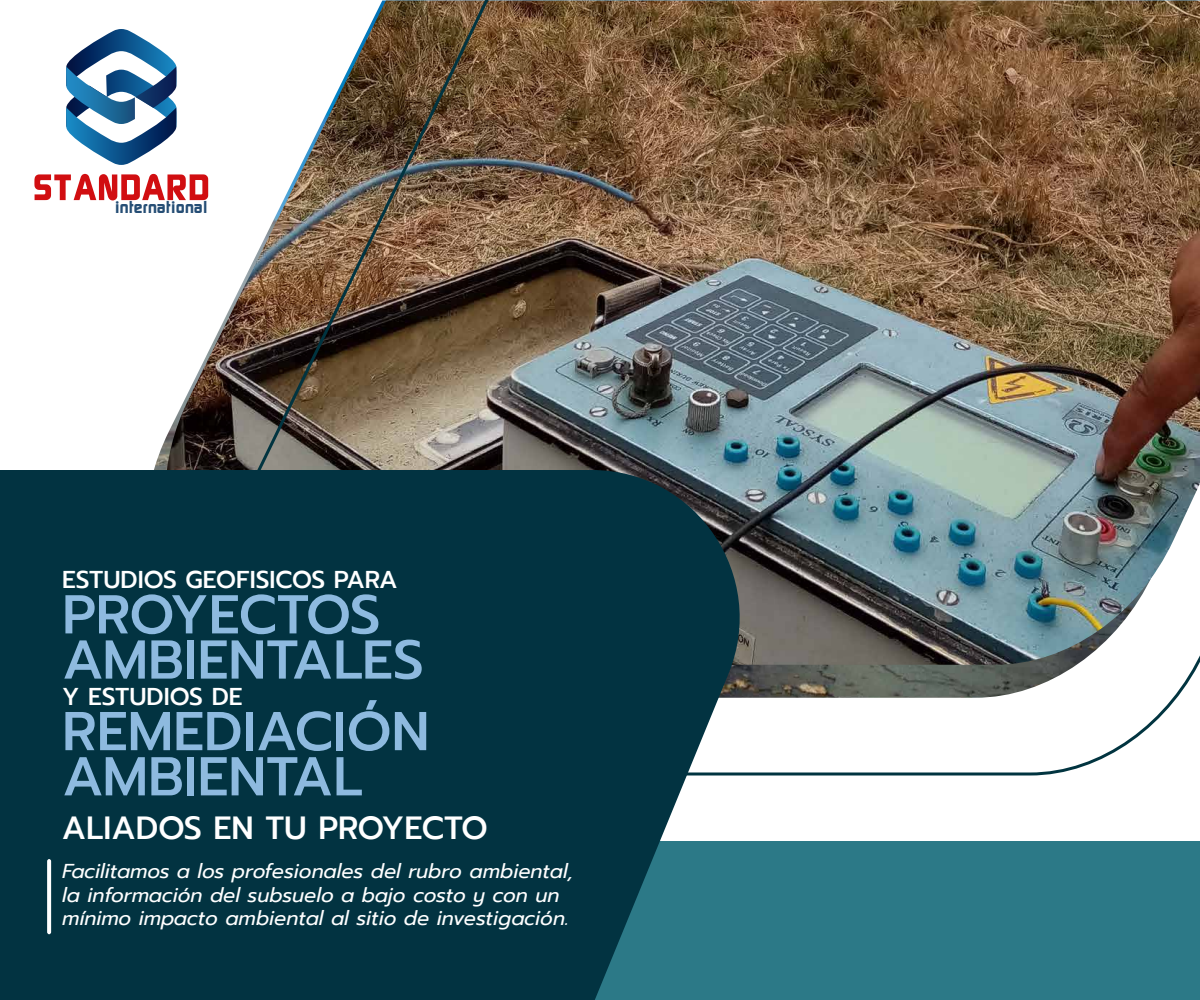
<style>
.page{position:relative;width:1200px;height:1000px;background:#fff}
.page>*{position:absolute;margin:0;border:0;box-sizing:border-box;transform-origin:0 0}
.t1{font:500 54.6px/45.2px "Prompt";color:#8ebadf}
.t2{font:500 32px "Prompt";color:#fff}
.t3{font:500 24.3px "Prompt";color:#fff}
.t4{font:italic 20.1px/23.1px "Prompt";color:#fff}
.t5{font:800 15.2px "Sol";color:#264e75}
</style>
<div class="page">
<div style="left:0;top:841px;width:1200px;height:159px;background:#2c7987"></div>
<svg style="left:34px;top:174px;width:145px;height:26px"></svg>
<svg style="left:66px;top:29px;width:111px;height:136px"></svg>
<img style="left:179px;top:0;width:1021px;height:776px">
<svg style="left:0;top:470px;width:768px;height:530px;background:#0d3d4a"></svg>
<svg style="left:47px;top:859px;width:4px;height:75px"></svg>
<p class="t5" style="left:115px;top:198px;width:95px">international</p>
<p class="t3" style="left:62px;top:562px;width:337px">ESTUDIOS GEOFISICOS PARA</p>
<h1 class="t1" style="left:62px;top:592px;width:363px">PROYECTOS<br>AMBIENTALES</h1>
<p class="t3" style="left:62px;top:679px;width:182px">Y ESTUDIOS DE</p>
<h1 class="t1" style="left:62px;top:709px;width:369px">REMEDIACIÓN<br>AMBIENTAL</h1>
<h2 class="t2" style="left:62px;top:805px;width:427px">ALIADOS EN TU PROYECTO</h2>
<p class="t4" style="left:62px;top:860px;width:512px">Facilitamos a los profesionales del rubro ambiental, la información del subsuelo a bajo costo y con un mínimo impacto ambiental al sitio de investigación.</p>
</div>
